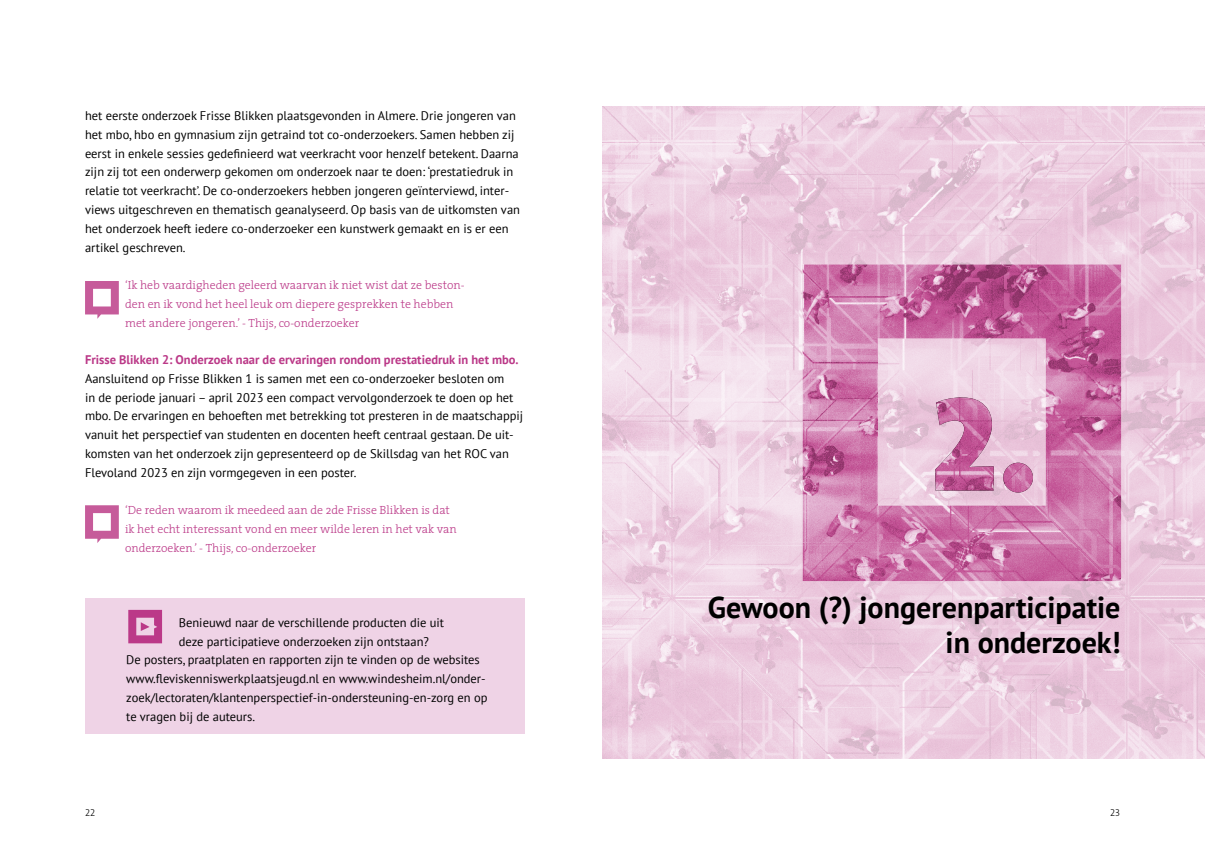
<style>
.page{position:relative;width:1205px;height:851px;background:#fff}
.page>*{position:absolute;margin:0;border:0;box-sizing:border-box;transform-origin:0 0}
.t1{font:700 30px/35px "PT Sans";color:#000;text-align:right}
.t2{font:12.5px/18.8px "PT Sans";color:#000}
.t3{font:700 12.5px "PT Sans";color:#bb3988}
.t4{font:300 11.88px/18.8px "The Serif";color:#bb3988}
.t5{font:300 10px "The Sans Trial";color:#000}
</style>
<div class="page">
<div style="left:85px;top:598px;width:439px;height:136px;background:#efd3e6"></div>
<svg style="left:85px;top:281px;width:34px;height:38px"></svg>
<svg style="left:85px;top:505px;width:34px;height:38px"></svg>
<img style="left:602px;top:106px;width:603px;height:652px">
<img style="left:802px;top:264px;width:319px;height:317px">
<img style="left:935px;top:397px;width:98px;height:95px">
<svg style="left:128px;top:609px;width:34px;height:34px"></svg>
<p class="t2" style="left:85px;top:106px;width:436px">het eerste onderzoek Frisse Blikken plaatsgevonden in Almere. Drie jongeren van het mbo, hbo en gymnasium zijn getraind tot co-onderzoekers. Samen hebben zij eerst in enkele sessies gedefinieerd wat veerkracht voor henzelf betekent. Daarna zijn zij tot een onderwerp gekomen om onderzoek naar te doen: ‘prestatiedruk in relatie tot veerkracht’. De co-onderzoekers hebben jongeren geïnterviewd, inter&shy;views uitgeschreven en thematisch geanalyseerd. Op basis van de uitkomsten van het onderzoek heeft iedere co-onderzoeker een kunstwerk gemaakt en is er een artikel geschreven.</p>
<p class="t4" style="left:125px;top:275px;width:341px">‘Ik heb vaardigheden geleerd waarvan ik niet wist dat ze beston&shy;den en ik vond het heel leuk om diepere gesprekken te hebben met andere jongeren.’ - Thijs, co-onderzoeker</p>
<p class="t3" style="left:85px;top:351px;width:435px">Frisse Blikken 2: Onderzoek naar de ervaringen rondom prestatiedruk in het mbo.</p>
<p class="t2" style="left:85px;top:369px;width:440px">Aansluitend op Frisse Blikken 1 is samen met een co-onderzoeker besloten om<br>in de periode januari – april 2023 een compact vervolgonderzoek te doen op het mbo. De ervaringen en behoeften met betrekking tot presteren in de maatschappij vanuit het perspectief van studenten en docenten heeft centraal gestaan. De uit&shy;komsten van het onderzoek zijn gepresenteerd op de Skillsdag van het ROC van Flevoland 2023 en zijn vormgegeven in een poster.</p>
<p class="t4" style="left:125px;top:500px;width:333px">‘De reden waarom ik meedeed aan de 2de Frisse Blikken is dat ik het echt interessant vond en meer wilde leren in het vak van onderzoeken.’ - Thijs, co-onderzoeker</p>
<p class="t2" style="left:179px;top:612px;width:267px">Benieuwd naar de verschillende producten die uit</p>
<p class="t2" style="left:179px;top:631px;width:252px">deze participatieve onderzoeken zijn ontstaan?</p>
<p class="t2" style="left:126px;top:650px;width:355px">De posters, praatplaten en rapporten zijn te vinden op de websites</p>
<p class="t2" style="left:126px;top:669px;width:361px">www.fleviskenniswerkplaatsjeugd.nl en www.windesheim.nl/onder-</p>
<p class="t2" style="left:126px;top:687px;width:363px">zoek/lectoraten/klantenperspectief-in-ondersteuning-en-zorg en op</p>
<p class="t2" style="left:126px;top:706px;width:130px">te vragen bij de auteurs.</p>
<h1 class="t1" style="left:708px;top:589px;width:414px">Gewoon (?) jongerenparticipatie in onderzoek!</h1>
<p class="t5" style="left:85px;top:808px;width:12px">22</p>
<p class="t5" style="left:1110px;top:808px;width:11px">23</p>
</div>
